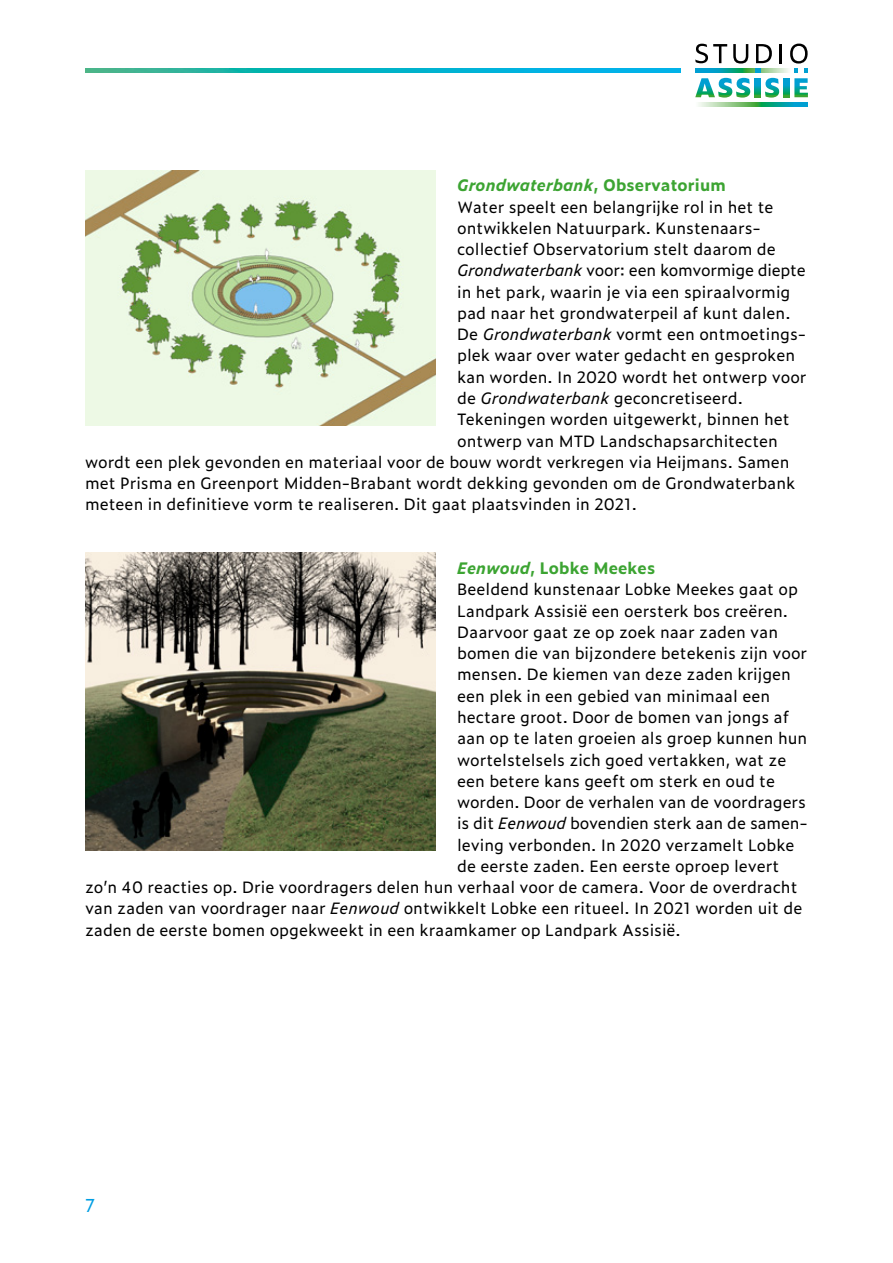
<style>
.page{position:relative;width:893px;height:1263px;background:#fff}
.page>*{position:absolute;margin:0;border:0;box-sizing:border-box;transform-origin:0 0}
.t1{font:18px "Zeitung Micro Pro";color:#009ee3}
.t2{font:15.75px "Zeitung Micro Pro";color:#000}
.t3{font:15.75px "Zeitung Micro Pro";letter-spacing:-.02em;color:#000}
.t4{font:italic 700 15.75px "Zeitung Micro Pro";letter-spacing:.01em;color:#3ca432}
.t5{font:700 15.75px "Zeitung Micro Pro";letter-spacing:.01em;color:#3ca432}
.s1{font-style:normal}
.s2{font-style:italic}
</style>
<div class="page">
<img style="left:85px;top:68px;width:595px;height:5px">
<svg style="left:782px;top:68px;width:6px;height:5px"></svg>
<svg style="left:698px;top:103px;width:110px;height:4px"></svg>
<svg style="left:784px;top:78px;width:5px;height:19px"></svg>
<svg style="left:695px;top:44px;width:87px;height:54px"></svg>
<svg style="left:790px;top:44px;width:18px;height:53px"></svg>
<img style="left:85px;top:170px;width:351px;height:255px">
<img style="left:85px;top:553px;width:351px;height:297px">
<p class="t4" style="left:457px;top:173px;width:270px">Grondwaterbank<span class="s1">, Observatorium</span></p>
<p class="t2" style="left:457px;top:195px;width:318px">Water speelt een belangrijke rol in het te</p>
<p class="t2" style="left:457px;top:216px;width:303px">ontwikkelen Natuurpark. Kunstenaars-</p>
<p class="t2" style="left:457px;top:237px;width:320px">collectief Observatorium stelt daarom de</p>
<p class="t3" style="left:457px;top:259px;width:350px"><span class="s2">Grondwaterbank</span> voor: een komvormige diepte</p>
<p class="t2" style="left:457px;top:280px;width:335px">in het park, waarin je via een spiraalvormig</p>
<p class="t2" style="left:457px;top:301px;width:335px">pad naar het grondwaterpeil af kunt dalen.</p>
<p class="t2" style="left:457px;top:322px;width:348px">De <span class="s2">Grondwaterbank</span> vormt een ontmoetings-</p>
<p class="t2" style="left:457px;top:344px;width:340px">plek waar over water gedacht en gesproken</p>
<p class="t2" style="left:457px;top:365px;width:351px">kan worden. In 2020 wordt het ontwerp voor</p>
<p class="t2" style="left:457px;top:386px;width:287px">de <span class="s2">Grondwaterbank</span> geconcretiseerd.</p>
<p class="t2" style="left:457px;top:407px;width:334px">Tekeningen worden uitgewerkt, binnen het</p>
<p class="t2" style="left:457px;top:429px;width:322px">ontwerp van MTD Landschapsarchitecten</p>
<p class="t2" style="left:85px;top:450px;width:706px">wordt een plek gevonden en materiaal voor de bouw wordt verkregen via Heijmans. Samen</p>
<p class="t2" style="left:85px;top:471px;width:712px">met Prisma en Greenport Midden-Brabant wordt dekking gevonden om de Grondwaterbank</p>
<p class="t2" style="left:85px;top:492px;width:553px">meteen in definitieve vorm te realiseren. Dit gaat plaatsvinden in 2021.</p>
<p class="t5" style="left:457px;top:556px;width:200px"><span class="s2">Eenwoud</span>, Lobke Meekes</p>
<p class="t2" style="left:457px;top:577px;width:342px">Beeldend kunstenaar Lobke Meekes gaat op</p>
<p class="t2" style="left:457px;top:599px;width:332px">Landpark Assisië een oersterk bos creëren.</p>
<p class="t2" style="left:457px;top:620px;width:323px">Daarvoor gaat ze op zoek naar zaden van</p>
<p class="t2" style="left:457px;top:641px;width:352px">bomen die van bijzondere betekenis zijn voor</p>
<p class="t2" style="left:457px;top:663px;width:335px">mensen. De kiemen van deze zaden krijgen</p>
<p class="t2" style="left:457px;top:684px;width:315px">een plek in een gebied van minimaal een</p>
<p class="t2" style="left:457px;top:705px;width:334px">hectare groot. Door de bomen van jongs af</p>
<p class="t2" style="left:457px;top:726px;width:352px">aan op te laten groeien als groep kunnen hun</p>
<p class="t2" style="left:457px;top:748px;width:331px">wortelstelsels zich goed vertakken, wat ze</p>
<p class="t2" style="left:457px;top:769px;width:320px">een betere kans geeft om sterk en oud te</p>
<p class="t2" style="left:457px;top:790px;width:350px">worden. Door de verhalen van de voordragers</p>
<p class="t2" style="left:457px;top:811px;width:350px">is dit <span class="s2">Eenwoud</span> bovendien sterk aan de samen-</p>
<p class="t2" style="left:457px;top:833px;width:339px">leving verbonden. In 2020 verzamelt Lobke</p>
<p class="t2" style="left:457px;top:854px;width:324px">de eerste zaden. Een eerste oproep levert</p>
<p class="t2" style="left:85px;top:875px;width:714px">zo’n 40 reacties op. Drie voordragers delen hun verhaal voor de camera. Voor de overdracht</p>
<p class="t2" style="left:85px;top:896px;width:719px">van zaden van voordrager naar <span class="s2">Eenwoud</span> ontwikkelt Lobke een ritueel. In 2021 worden uit de</p>
<p class="t2" style="left:85px;top:918px;width:597px">zaden de eerste bomen opgekweekt in een kraamkamer op Landpark Assisië.</p>
<p class="t1" style="left:85px;top:1191px;width:12px">7</p>
</div>
